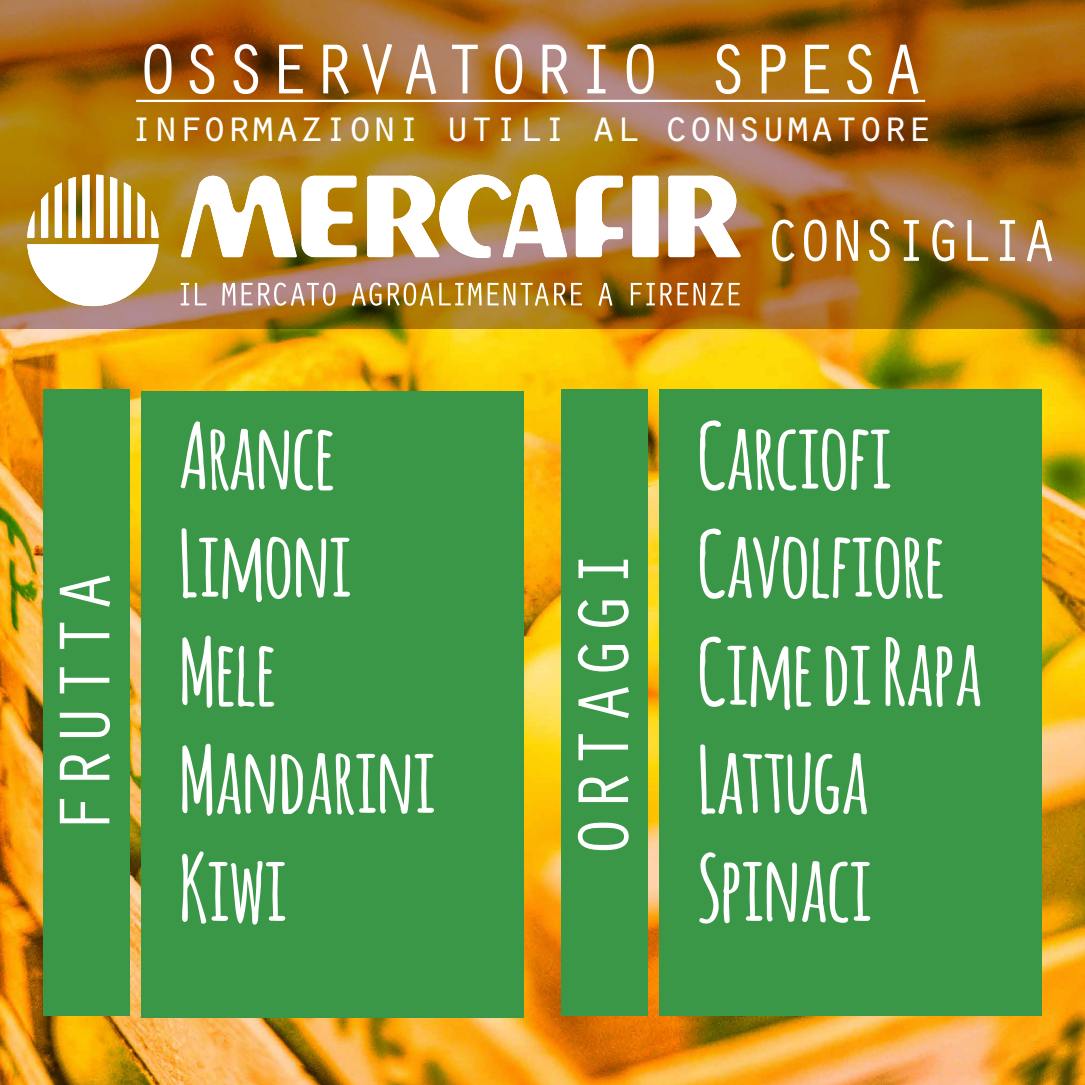
<style>
.page{position:relative;width:1085px;height:1085px;background:#fff}
.page>*{position:absolute;margin:0;border:0;box-sizing:border-box;transform-origin:0 0}
.t1{font:700 90px/108px "Amatic";color:#fff}
.t2{font:74.25px "Orator Std";color:#fff}
.t3{font:73.12px "Orator Std";color:#fff}
.t4{font:60.98px "Orator Std";letter-spacing:-.075em;color:#fff}
.t5{font:45px "Orator Std";letter-spacing:-.06em;color:#fff}
</style>
<div class="page">
<img style="left:0;top:328px;width:1084px;height:756px">
<svg style="left:0;top:0;width:1084px;height:328px;background:#a46919"></svg>
<hr style="left:136px;top:100px;width:789px;height:2px;background:#fff">
<svg style="left:181px;top:282px;width:558px;height:24px"></svg>
<svg style="left:181px;top:174px;width:559px;height:84px"></svg>
<svg style="left:27px;top:174px;width:132px;height:132px"></svg>
<div style="left:141px;top:391px;width:382px;height:626px;background:#3b9748"></div>
<div style="left:659px;top:389px;width:383px;height:626px;background:#3b9748"></div>
<div style="left:43px;top:389px;width:86px;height:626px;background:#3b9748"></div>
<div style="left:561px;top:389px;width:87px;height:626px;background:#3b9748"></div>
<p class="t3" style="left:136px;top:17px;width:790px">OSSERVATORIO SPESA</p>
<p class="t5" style="left:128px;top:94px;width:806px">informazioni utili al consumatore</p>
<p class="t4" style="left:764px;top:197px;width:294px">CONSIGLIA</p>
<p class="t2" style="left:32px;top:836px;width:269px;rotate:-90deg">FRUTTA</p>
<p class="t1" style="left:179px;top:398px;width:258px">Arance<br>Limoni<br>Mele<br>Mandarini<br>Kiwi</p>
<p class="t1" style="left:697px;top:398px;width:286px">Carciofi<br>Cavolfiore<br>Cime di Rapa<br>Lattuga<br>Spinaci</p>
<p class="t2" style="left:550px;top:858px;width:313px;rotate:-90deg">ORTAGGI</p>
</div>
